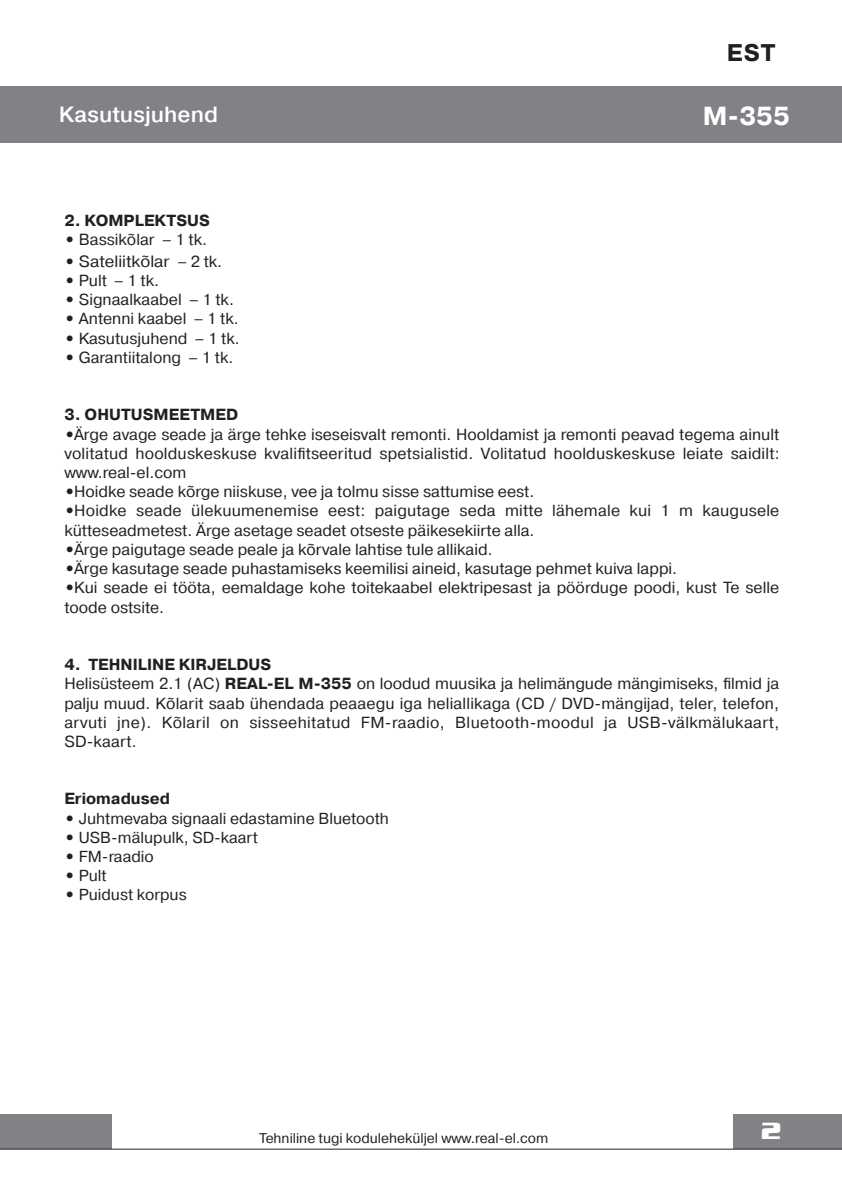
<style>
.page{position:relative;width:842px;height:1191px;background:#fff}
.page>*{position:absolute;margin:0;border:0;box-sizing:border-box;transform-origin:0 0}
.t1{font:700 26px "Pragmatica";color:#fff}
.t2{font:700 24px "Pragmatica";color:#231f20}
.t3{font:700 23.2px "Enter Sansman";color:#fff;scale:1.19 1}
.t4{font:500 22px "Pragmatica";color:#fff}
.t5{font:16.2px "Pragmatica";color:#231f20;scale:1.04 1}
.t6{font:16px/19.2px "Pragmatica";color:#231f20}
.t7{font:700 16px "Pragmatica";color:#231f20}
.t8{font:15.8px "Pragmatica";color:#231f20}
.t9{font:14px "Pragmatica";color:#231f20}
.s1{font-weight:700}
.s2{font-weight:700;font-size:16px}
.s3{font-size:16px}
</style>
<div class="page">
<div style="left:0;top:86px;width:842px;height:57px;background:#808285"></div>
<div style="left:733px;top:1114px;width:109px;height:35px;background:#808285"></div>
<div style="left:0;top:1114px;width:112px;height:35px;background:#808285"></div>
<hr style="left:0;top:1148px;width:842px;height:1px;background:#231f20">
<h3 class="t4" style="left:59px;top:101px;width:161px">Kasutusjuhend</h3>
<p class="t7" style="left:64px;top:210px;width:147px">2. KOMPLEKTSUS</p>
<p class="t6" style="left:64px;top:230px;width:144px"><span class="s1">•</span> Bassikõlar – 1 tk.</p>
<p class="t5" style="left:64px;top:251px;width:153px"><span class="s2">•</span> Sateliitkõlar <span class="s3">– 2 tk.</span></p>
<p class="t6" style="left:64px;top:271px;width:96px"><span class="s1">•</span> Pult – 1 tk.</p>
<p class="t6" style="left:64px;top:290px;width:171px"><span class="s1">•</span> Signaalkaabel – 1 tk.</p>
<p class="t6" style="left:64px;top:310px;width:176px"><span class="s1">•</span> Antenni kaabel – 1 tk.</p>
<p class="t6" style="left:64px;top:329px;width:177px"><span class="s1">•</span> Kasutusjuhend – 1 tk.</p>
<p class="t6" style="left:64px;top:348px;width:171px"><span class="s1">•</span> Garantiitalong – 1 tk.</p>
<h2 class="t2" style="left:727px;top:37px;width:50px">EST</h2>
<h1 class="t1" style="left:703px;top:99px;width:89px">M-355</h1>
<p class="t7" style="left:64px;top:404px;width:175px">3. OHUTUSMEETMED</p>
<p class="t6" style="left:64px;top:425px;width:717px;text-align:justify"><span class="s1">•</span>Ärge avage seade ja ärge tehke iseseisvalt remonti. Hooldamist ja remonti peavad tegema ainult volitatud hoolduskeskuse kvalifitseeritud spetsialistid. Volitatud hoolduskeskuse leiate saidilt: www.real-el.com</p>
<p class="t6" style="left:64px;top:482px;width:471px"><span class="s1">•</span>Hoidke seade kõrge niiskuse, vee ja tolmu sisse sattumise eest.</p>
<p class="t6" style="left:64px;top:502px;width:716px"><span class="s1">•</span>Hoidke seade ülekuumenemise eest: paigutage seda mitte lähemale kui 1 m kaugusele kütteseadmetest. Ärge asetage seadet otseste päikesekiirte alla.</p>
<p class="t6" style="left:64px;top:540px;width:430px"><span class="s1">•</span>Ärge paigutage seade peale ja kõrvale lahtise tule allikaid.</p>
<p class="t6" style="left:64px;top:559px;width:614px"><span class="s1">•</span>Ärge kasutage seade puhastamiseks keemilisi aineid, kasutage pehmet kuiva lappi.</p>
<p class="t6" style="left:64px;top:578px;width:716px"><span class="s1">•</span>Kui seade ei tööta, eemaldage kohe toitekaabel elektripesast ja pöörduge poodi, kust Te selle toode ostsite.</p>
<p class="t6" style="left:64px;top:655px;width:716px"><span class="s1">4. TEHNILINE KIRJELDUS<br></span>Helisüsteem 2.1 (AC) <span class="s1">REAL-EL M-355</span> on loodud muusika ja helimängude mängimiseks, filmid ja palju muud. Kõlarit saab ühendada peaaegu iga heliallikaga (CD / DVD-mängĳad, teler, telefon, arvuti jne). Kõlaril on sisseehitatud FM-raadio, Bluetooth-moodul ja USB-välkmälukaart, SD-kaart.</p>
<p class="t7" style="left:64px;top:788px;width:107px">Eriomadused</p>
<p class="t8" style="left:64px;top:808px;width:326px"><span class="s2">•</span> Juhtmevaba signaali edastamine Bluetooth</p>
<p class="t8" style="left:64px;top:827px;width:195px"><span class="s2">•</span> USB-mälupulk, SD-kaart</p>
<p class="t8" style="left:64px;top:847px;width:91px"><span class="s2">•</span> FM-raadio</p>
<p class="t8" style="left:64px;top:866px;width:44px"><span class="s2">•</span> Pult</p>
<p class="t8" style="left:64px;top:885px;width:124px"><span class="s2">•</span> Puidust korpus</p>
<p class="t9" style="left:259px;top:1129px;width:291px">Tehniline tugi koduleheküljel www.real-el.com</p>
<h3 class="t3" style="left:760px;top:1118px;width:19px">2</h3>
</div>
